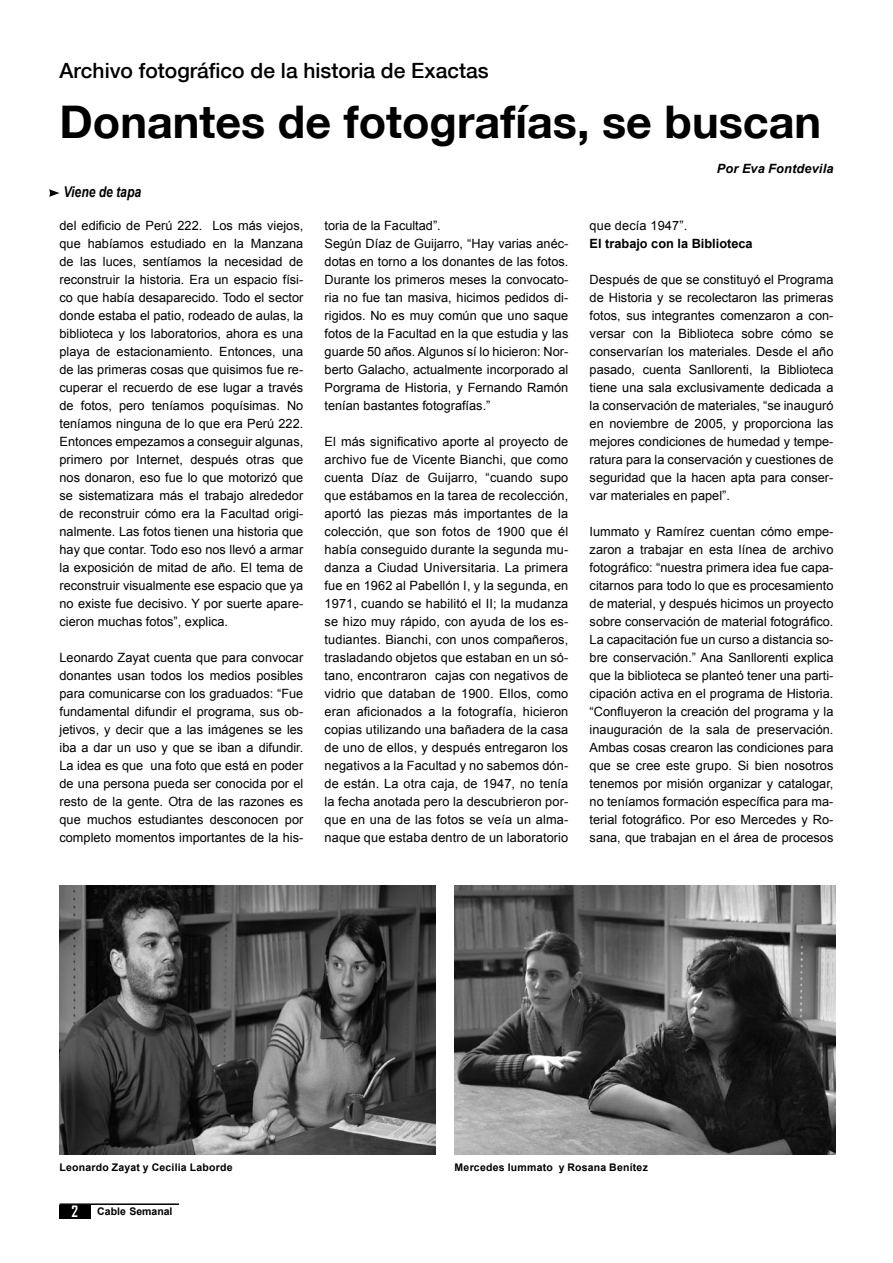
<style>
.page{position:relative;width:893px;height:1263px;background:#fff}
.page>*{position:absolute;margin:0;border:0;box-sizing:border-box;transform-origin:0 0}
.A-_TITU_tapa_INTERIOR{font:700 45px "Helvetica Neue";color:#000}
.A-Volanta{font:500 21px "Helvetica Neue";color:#000}
.t1{font:700 15px "Agency FB";color:#fff}
.A-_TEXTO_notas{font:italic 700 14.85px "Arial";color:#000;scale:.82 1}
.A-_TEXTO_notas-2{font:12.75px/18px "Arial";color:#000;text-align:justify}
.A-_TEXTO_notas-3{font:700 12.75px "Arial";color:#000}
.Epigrafe{font:italic 700 12.75px "Arial";letter-spacing:.01em;color:#000}
.Epigrafe-2{font:700 10.5px "Arial";letter-spacing:.02em;color:#000}
.Epigrafe-3{font:700 10.5px "Arial";color:#000}
</style>
<div class="page">
<div style="left:60px;top:1205px;width:31px;height:13px;background:#000"></div>
<hr style="left:60px;top:1203px;width:119px;height:2px;background:#000">
<svg style="left:49px;top:189px;width:11px;height:8px"></svg>
<img style="left:455px;top:885px;width:380px;height:269px">
<img style="left:60px;top:886px;width:375px;height:269px">
<p class="A-Volanta" style="left:60px;top:58px;width:431px">Archivo fotográfico de la historia de Exactas</p>
<p class="A-_TITU_tapa_INTERIOR" style="left:60px;top:95px;width:763px">Donantes de fotografías, se buscan</p>
<p class="A-_TEXTO_notas" style="left:64px;top:182px;width:96px">Viene de tapa</p>
<p class="A-_TEXTO_notas-2" style="left:60px;top:217px;width:245px">del edificio de Perú 222. Los más viejos, que habíamos estudiado en la Manzana de las luces, sentíamos la necesidad de reconstruir la historia. Era un espacio físi&shy;co que había desaparecido. Todo el sector donde estaba el patio, rodeado de aulas, la biblioteca y los laboratorios, ahora es una playa de estacionamiento. Entonces, una de las primeras cosas que quisimos fue re&shy;cuperar el recuerdo de ese lugar a través de fotos, pero teníamos poquísimas. No teníamos ninguna de lo que era Perú 222.<br>Entonces empezamos a conseguir algunas, primero por Internet, después otras que nos donaron, eso fue lo que motorizó que se sistematizara más el trabajo alrededor de reconstruir cómo era la Facultad origi&shy;nalmente. Las fotos tienen una historia que hay que contar. Todo eso nos llevó a armar la exposición de mitad de año. El tema de reconstruir visualmente ese espacio que ya no existe fue decisivo. Y por suerte apare&shy;cieron muchas fotos”, explica.</p>
<p class="A-_TEXTO_notas-2" style="left:60px;top:649px;width:245px">Leonardo Zayat cuenta que para convocar donantes usan todos los medios posibles para comunicarse con los graduados: “Fue fundamental difundir el programa, sus ob&shy;jetivos, y decir que a las imágenes se les iba a dar un uso y que se iban a difundir.<br>La idea es que una foto que está en poder de una persona pueda ser conocida por el resto de la gente. Otra de las razones es que muchos estudiantes desconocen por completo momentos importantes de la his-</p>
<p class="A-_TEXTO_notas-2" style="left:325px;top:217px;width:118px">toria de la Facultad”.</p>
<p class="A-_TEXTO_notas-2" style="left:325px;top:235px;width:245px">Según Díaz de Guijarro, “Hay varias anéc&shy;dotas en torno a los donantes de las fotos.<br>Durante los primeros meses la convocato&shy;ria no fue tan masiva, hicimos pedidos di&shy;rigidos. No es muy común que uno saque fotos de la Facultad en la que estudia y las guarde 50 años. Algunos sí lo hicieron: Nor&shy;berto Galacho, actualmente incorporado al Porgrama de Historia, y Fernando Ramón tenían bastantes fotografías.”</p>
<p class="A-_TEXTO_notas-2" style="left:325px;top:433px;width:245px">El más significativo aporte al proyecto de archivo fue de Vicente Bianchi, que como cuenta Díaz de Guijarro, “cuando supo que estábamos en la tarea de recolección, aportó las piezas más importantes de la colección, que son fotos de 1900 que él había conseguido durante la segunda mu&shy;danza a Ciudad Universitaria. La primera fue en 1962 al Pabellón I, y la segunda, en 1971, cuando se habilitó el II; la mudanza se hizo muy rápido, con ayuda de los es&shy;tudiantes. Bianchi, con unos compañeros, trasladando objetos que estaban en un só&shy;tano, encontraron cajas con negativos de vidrio que databan de 1900. Ellos, como eran aficionados a la fotografía, hicieron copias utilizando una bañadera de la casa de uno de ellos, y después entregaron los negativos a la Facultad y no sabemos dón&shy;de están. La otra caja, de 1947, no tenía la fecha anotada pero la descubrieron por&shy;que en una de las fotos se veía un alma&shy;naque que estaba dentro de un laboratorio</p>
<p class="Epigrafe" style="left:717px;top:160px;width:118px">Por Eva Fontdevila</p>
<p class="A-_TEXTO_notas-2" style="left:590px;top:217px;width:99px">que decía 1947”.</p>
<p class="A-_TEXTO_notas-3" style="left:590px;top:236px;width:164px">El trabajo con la Biblioteca</p>
<p class="A-_TEXTO_notas-2" style="left:590px;top:271px;width:245px">Después de que se constituyó el Programa de Historia y se recolectaron las primeras fotos, sus integrantes comenzaron a con&shy;versar con la Biblioteca sobre cómo se conservarían los materiales. Desde el año pasado, cuenta Sanllorenti, la Biblioteca tiene una sala exclusivamente dedicada a la conservación de materiales, “se inauguró en noviembre de 2005, y proporciona las mejores condiciones de humedad y tempe&shy;ratura para la conservación y cuestiones de seguridad que la hacen apta para conser&shy;var materiales en papel”.</p>
<p class="A-_TEXTO_notas-2" style="left:590px;top:523px;width:245px">Iummato y Ramírez cuentan cómo empe&shy;zaron a trabajar en esta línea de archivo fotográfico: “nuestra primera idea fue capa&shy;citarnos para todo lo que es procesamiento de material, y después hicimos un proyecto sobre conservación de material fotográfico.<br>La capacitación fue un curso a distancia so&shy;bre conservación.” Ana Sanllorenti explica que la biblioteca se planteó tener una parti&shy;cipación activa en el programa de Historia. “Confluyeron la creación del programa y la inauguración de la sala de preservación.<br>Ambas cosas crearon las condiciones para que se cree este grupo. Si bien nosotros tenemos por misión organizar y catalogar, no teníamos formación específica para ma&shy;terial fotográfico. Por eso Mercedes y Ro&shy;sana, que trabajan en el área de procesos</p>
<p class="Epigrafe-2" style="left:60px;top:1161px;width:175px">Leonardo Zayat y Cecilia Laborde</p>
<p class="Epigrafe-2" style="left:455px;top:1160px;width:195px">Mercedes Iummato y Rosana Benítez</p>
<p class="t1" style="left:72px;top:1202px;width:8px">2</p>
<p class="Epigrafe-3" style="left:97px;top:1204px;width:77px">Cable Semanal</p>
</div>
